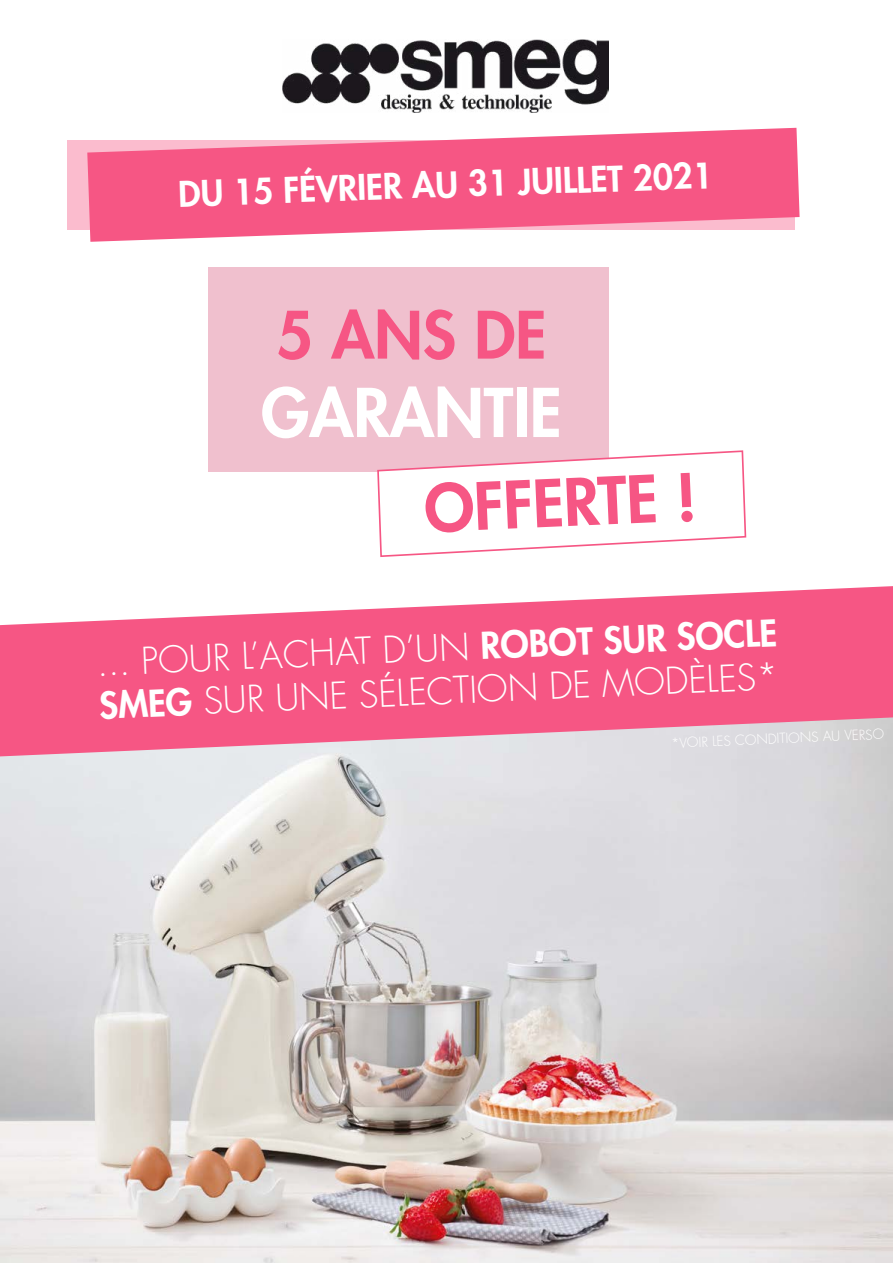
<style>
.page{position:relative;width:893px;height:1263px;background:#fff}
.page>*{position:absolute;margin:0;border:0;box-sizing:border-box;transform-origin:0 0}
.t1{font:800 65.4px "Futura Std";color:#fff}
.t2{font:800 63.6px "Futura Std";color:#f65684}
.t3{font:800 63.45px "Futura Std";color:#f65684}
.t4{font:300 36px/45px "Futura Std";color:#fff}
.t5{font:800 34.5px "Futura Std";color:#fff}
.t6{font:300 13.5px "Futura Std";color:#fff}
.s1{font-weight:800}
</style>
<div class="page">
<div style="left:68px;top:141px;width:727px;height:89px;background:#fbbcce"></div>
<svg style="left:87px;top:128px;width:713px;height:114px;fill:#f65684"></svg>
<img style="left:0;top:756px;width:893px;height:507px">
<img style="left:282px;top:39px;width:327px;height:73px">
<svg style="left:0;top:586px;width:893px;height:170px;background:#f4789c"></svg>
<div style="left:208px;top:268px;width:401px;height:204px;background:#f0c0ce"></div>
<svg style="left:377px;top:450px;width:370px;height:107px"></svg>
<p class="t5" style="left:178px;top:172px;width:536px;rotate:-2deg">DU 15 FÉVRIER AU 31 JUILLET 2021</p>
<h3 class="t3" style="left:276px;top:295px;width:272px">5 ANS DE</h3>
<h1 class="t1" style="left:261px;top:371px;width:302px">GARANTIE</h1>
<h2 class="t2" style="left:422px;top:470px;width:274px;rotate:-3deg">OFFERTE !</h2>
<p class="t4" style="left:96px;top:643px;width:683px;rotate:-3deg">... POUR L’ACHAT D’UN <span class="s1">ROBOT SUR SOCLE<br>SMEG</span> SUR UNE SÉLECTION DE MODÈLES*</p>
<p class="t6" style="left:671px;top:736px;width:215px;rotate:-3deg">*VOIR LES CONDITIONS AU VERSO</p>
</div>
